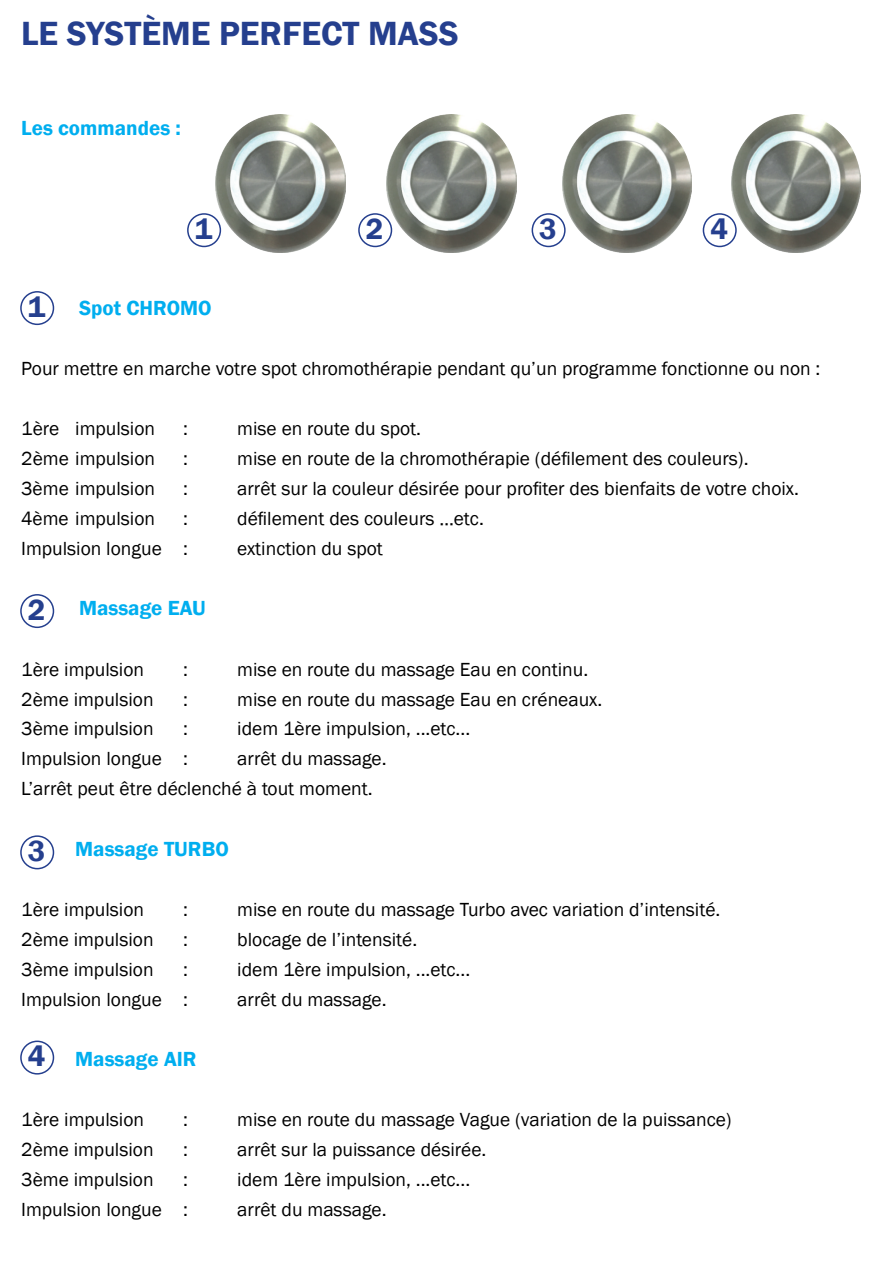
<style>
.page{position:relative;width:893px;height:1263px;background:#fff}
.page>*{position:absolute;margin:0;border:0;box-sizing:border-box;transform-origin:0 0}
.t1{font:600 34.5px "Franklin Gothic";color:#253f8e}
.t2{font:600 30px "Franklin Gothic";color:#253f8e}
.t3{font:600 21px "Franklin Gothic";color:#00aeef}
.t4{font:19.5px/30px "Franklin Gothic";color:#000}
</style>
<div class="page">
<img style="left:216px;top:114px;width:129px;height:138px">
<img style="left:387px;top:114px;width:129px;height:138px">
<img style="left:562px;top:114px;width:130px;height:138px">
<img style="left:731px;top:114px;width:130px;height:138px">
<div style="left:532px;top:213px;width:34px;height:34px;border:2px solid #253f8e;border-radius:50%"></div>
<div style="left:187px;top:213px;width:34px;height:34px;border:2px solid #253f8e;border-radius:50%"></div>
<div style="left:20px;top:291px;width:34px;height:34px;border:2px solid #253f8e;border-radius:50%"></div>
<div style="left:20px;top:594px;width:34px;height:34px;border:2px solid #253f8e;border-radius:50%"></div>
<div style="left:20px;top:835px;width:34px;height:34px;border:2px solid #253f8e;border-radius:50%"></div>
<div style="left:20px;top:1040px;width:34px;height:34px;border:2px solid #253f8e;border-radius:50%"></div>
<div style="left:703px;top:213px;width:34px;height:34px;border:2px solid #253f8e;border-radius:50%"></div>
<div style="left:358px;top:213px;width:34px;height:34px;border:2px solid #253f8e;border-radius:50%"></div>
<h1 class="t1" style="left:21px;top:13px;width:439px">LE SYSTÈME PERFECT MASS</h1>
<p class="t3" style="left:21px;top:115px;width:161px">Les commandes :</p>
<h2 class="t2" style="left:195px;top:210px;width:19px">1</h2>
<h2 class="t2" style="left:539px;top:210px;width:19px">3</h2>
<h2 class="t2" style="left:366px;top:210px;width:19px">2</h2>
<h2 class="t2" style="left:710px;top:210px;width:19px">4</h2>
<h2 class="t2" style="left:28px;top:288px;width:19px">1</h2>
<p class="t3" style="left:79px;top:295px;width:134px">Spot CHROMO</p>
<p class="t4" style="left:21px;top:354px;width:801px">Pour mettre en marche votre spot chromothérapie pendant qu’un programme fonctionne ou non :</p>
<p class="t4" style="left:21px;top:414px;width:135px">1ère impulsion</p>
<p class="t4" style="left:183px;top:414px;width:6px">:</p>
<p class="t4" style="left:237px;top:414px;width:185px">mise en route du spot.</p>
<p class="t4" style="left:21px;top:444px;width:135px">2ème impulsion</p>
<p class="t4" style="left:183px;top:444px;width:6px">:</p>
<p class="t4" style="left:237px;top:444px;width:513px">mise en route de la chromothérapie (défilement des couleurs).</p>
<p class="t4" style="left:21px;top:474px;width:135px">3ème impulsion</p>
<p class="t4" style="left:183px;top:474px;width:6px">:</p>
<p class="t4" style="left:237px;top:474px;width:563px">arrêt sur la couleur désirée pour profiter des bienfaits de votre choix.</p>
<p class="t4" style="left:21px;top:504px;width:135px">4ème impulsion</p>
<p class="t4" style="left:183px;top:504px;width:6px">:</p>
<p class="t4" style="left:237px;top:504px;width:248px">défilement des couleurs …etc.</p>
<p class="t4" style="left:21px;top:534px;width:168px">Impulsion longue :</p>
<p class="t4" style="left:237px;top:534px;width:147px">extinction du spot</p>
<h2 class="t2" style="left:28px;top:591px;width:19px">2</h2>
<p class="t3" style="left:79px;top:595px;width:128px">Massage EAU</p>
<p class="t4" style="left:21px;top:654px;width:124px">1ère impulsion</p>
<p class="t4" style="left:183px;top:654px;width:6px">:</p>
<p class="t4" style="left:237px;top:654px;width:352px">mise en route du massage Eau en continu.</p>
<p class="t4" style="left:21px;top:684px;width:134px">2ème impulsion</p>
<p class="t4" style="left:183px;top:684px;width:6px">:</p>
<p class="t4" style="left:237px;top:684px;width:367px">mise en route du massage Eau en créneaux.</p>
<p class="t4" style="left:21px;top:714px;width:134px">3ème impulsion</p>
<p class="t4" style="left:183px;top:714px;width:6px">:</p>
<p class="t4" style="left:237px;top:714px;width:234px">idem 1ère impulsion, ...etc...</p>
<p class="t4" style="left:21px;top:744px;width:168px">Impulsion longue :</p>
<p class="t4" style="left:21px;top:744px;width:367px;text-indent:216px">arrêt du massage.<br>L’arrêt peut être déclenché à tout moment.</p>
<h2 class="t2" style="left:28px;top:832px;width:19px">3</h2>
<p class="t3" style="left:75px;top:835px;width:155px">Massage TURBO</p>
<p class="t4" style="left:21px;top:894px;width:124px">1ère impulsion</p>
<p class="t4" style="left:183px;top:894px;width:6px">:</p>
<p class="t4" style="left:237px;top:894px;width:485px">mise en route du massage Turbo avec variation d’intensité.</p>
<p class="t4" style="left:21px;top:924px;width:134px">2ème impulsion</p>
<p class="t4" style="left:183px;top:924px;width:6px">:</p>
<p class="t4" style="left:237px;top:924px;width:181px">blocage de l’intensité.</p>
<p class="t4" style="left:21px;top:954px;width:134px">3ème impulsion</p>
<p class="t4" style="left:183px;top:954px;width:6px">:</p>
<p class="t4" style="left:237px;top:954px;width:234px">idem 1ère impulsion, ...etc...</p>
<p class="t4" style="left:21px;top:984px;width:168px">Impulsion longue :</p>
<p class="t4" style="left:237px;top:984px;width:151px">arrêt du massage.</p>
<h2 class="t2" style="left:28px;top:1037px;width:19px">4</h2>
<p class="t3" style="left:75px;top:1045px;width:123px">Massage AIR</p>
<p class="t4" style="left:21px;top:1104px;width:124px">1ère impulsion</p>
<p class="t4" style="left:183px;top:1104px;width:6px">:</p>
<p class="t4" style="left:237px;top:1104px;width:496px">mise en route du massage Vague (variation de la puissance)</p>
<p class="t4" style="left:21px;top:1134px;width:134px">2ème impulsion</p>
<p class="t4" style="left:183px;top:1134px;width:6px">:</p>
<p class="t4" style="left:237px;top:1134px;width:251px">arrêt sur la puissance désirée.</p>
<p class="t4" style="left:21px;top:1164px;width:134px">3ème impulsion</p>
<p class="t4" style="left:183px;top:1164px;width:6px">:</p>
<p class="t4" style="left:237px;top:1164px;width:234px">idem 1ère impulsion, ...etc...</p>
<p class="t4" style="left:21px;top:1194px;width:168px">Impulsion longue :</p>
<p class="t4" style="left:237px;top:1194px;width:151px">arrêt du massage.</p>
</div>
